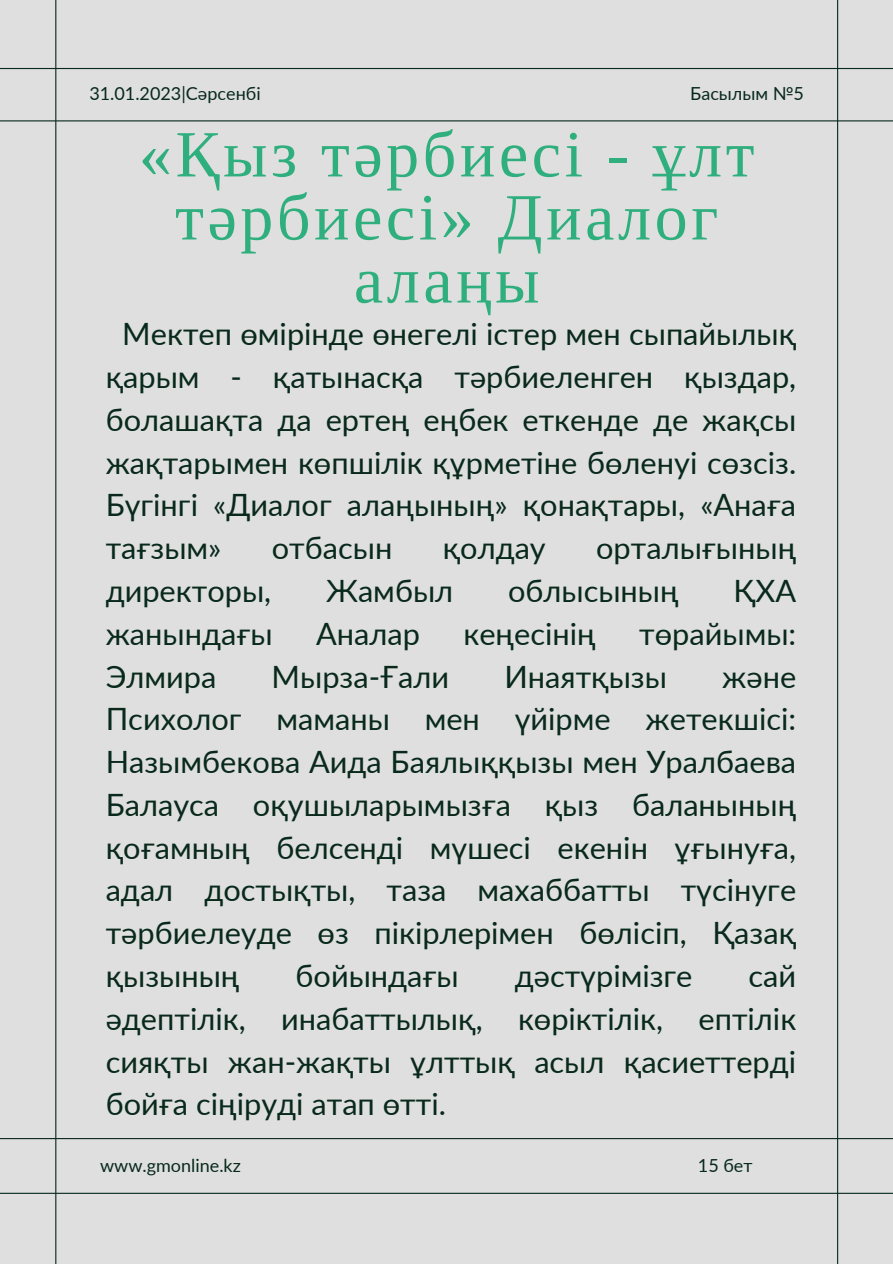
<style>
.page{position:relative;width:893px;height:1264px;background:#fff}
.page>*{position:absolute;margin:0;border:0;box-sizing:border-box;transform-origin:0 0}
.t1{font:66px/63px "Libra Serif Modern";letter-spacing:.055em;color:#2faf7e;text-align:center}
.t2{font:30.75px/42.8px "Lato";color:#08291c;text-align:justify}
.t3{font:18px "Lato";color:#08291c}
</style>
<div class="page">
<div style="left:0;top:0;width:892px;height:1263px;background:#dfdfdf"></div>
<hr style="left:0;top:120px;width:892px;height:1px;background:#08291c">
<hr style="left:0;top:68px;width:892px;height:1px;background:#08291c">
<hr style="left:55px;top:0;width:1px;height:1263px;background:#08291c">
<hr style="left:837px;top:0;width:1px;height:1263px;background:#08291c">
<hr style="left:0;top:1192px;width:892px;height:1px;background:#08291c">
<hr style="left:0;top:1137px;width:892px;height:2px;background:#08291c">
<p class="t3" style="left:89px;top:82px;width:173px">31.01.2023|Сәрсенбі</p>
<p class="t3" style="left:690px;top:82px;width:115px">Басылым №5</p>
<h1 class="t1" style="left:139px;top:124px;width:615px">«Қыз тәрбиесі - ұлт тәрбиесі» Диалог алаңы</h1>
<p class="t2" style="left:106px;top:312px;width:692px;text-indent:17px">Мектеп өмірінде өнегелі істер мен сыпайылық қарым - қатынасқа тәрбиеленген қыздар, болашақта да ертең еңбек еткенде де жақсы жақтарымен көпшілік құрметіне бөленуі сөзсіз.<br>Бүгінгі «Диалог алаңының» қонақтары, «Анаға тағзым»</p>
<p class="t2" style="left:272px;top:526px;width:122px">отбасын</p>
<p class="t2" style="left:442px;top:526px;width:105px">қолдау</p>
<p class="t2" style="left:596px;top:526px;width:201px">орталығының</p>
<p class="t2" style="left:106px;top:568px;width:167px">директоры,</p>
<p class="t2" style="left:326px;top:568px;width:129px">Жамбыл</p>
<p class="t2" style="left:508px;top:568px;width:172px">облысының</p>
<p class="t2" style="left:733px;top:568px;width:64px">ҚХА</p>
<p class="t2" style="left:106px;top:611px;width:168px">жанындағы</p>
<p class="t2" style="left:316px;top:611px;width:105px">Аналар</p>
<p class="t2" style="left:463px;top:611px;width:134px">кеңесінің</p>
<p class="t2" style="left:639px;top:611px;width:158px">төрайымы:</p>
<p class="t2" style="left:106px;top:654px;width:112px">Элмира</p>
<p class="t2" style="left:271px;top:654px;width:179px">Мырза-Ғали</p>
<p class="t2" style="left:504px;top:654px;width:164px">Инаятқызы</p>
<p class="t2" style="left:106px;top:654px;width:692px;text-indent:616px">және Психолог маманы мен үйірме жетекшісі:<br>Назымбекова Аида Баялыққызы мен Уралбаева Балауса оқушыларымызға қыз баланының қоғамның белсенді мүшесі екенін ұғынуға, адал достықты, таза махаббатты түсінуге тәрбиелеуде өз пікірлерімен бөлісіп, Қазақ қызының</p>
<p class="t2" style="left:295px;top:953px;width:165px">бойындағы</p>
<p class="t2" style="left:515px;top:953px;width:179px">дәстүрімізге</p>
<p class="t2" style="left:106px;top:953px;width:692px;text-indent:642px">сай әдептілік, инабаттылық, көріктілік, ептілік сияқты жан-жақты ұлттық асыл қасиеттерді бойға сіңіруді атап өтті.</p>
<p class="t3" style="left:100px;top:1153px;width:142px">www.gmonline.kz</p>
<p class="t3" style="left:697px;top:1153px;width:56px">15 бет</p>
</div>
